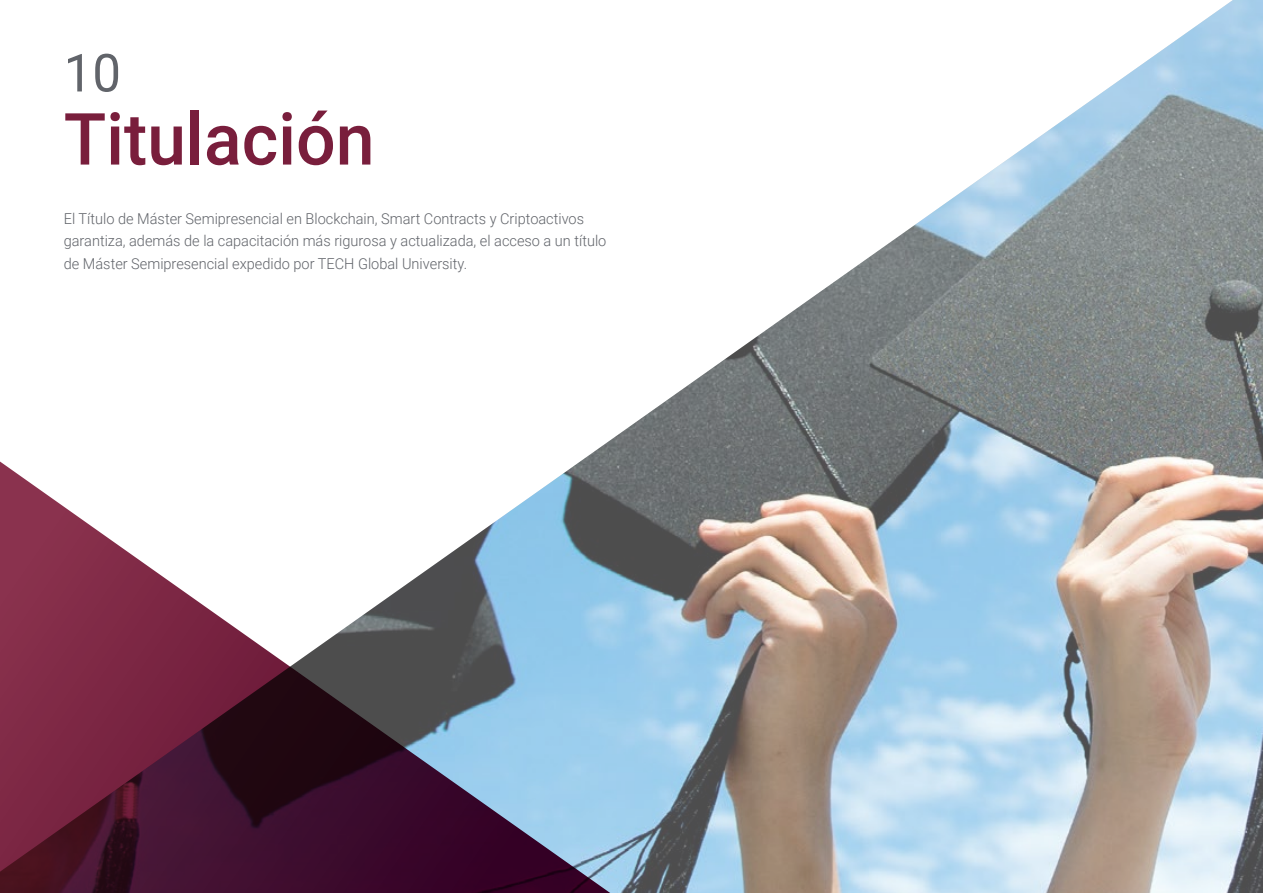
<style>
.page{position:relative;width:1263px;height:893px;background:#fff}
.page>*{position:absolute;margin:0;border:0;box-sizing:border-box;transform-origin:0 0}
.t1{font:500 72px "Roboto";color:#791e3c}
.t2{font:52.5px "Roboto";color:#61646a}
.t3{font:300 15px/22.5px "Roboto";color:#61646a}
</style>
<div class="page">
<img style="left:602px;top:0;width:661px;height:893px">
<svg style="left:0;top:446px;width:640px;height:447px"></svg>
<h2 class="t2" style="left:64px;top:36px;width:59px">10</h2>
<h1 class="t1" style="left:64px;top:89px;width:312px">Titulación</h1>
<p class="t3" style="left:64px;top:207px;width:544px">El Título de Máster Semipresencial en Blockchain, Smart Contracts y Criptoactivos garantiza, además de la capacitación más rigurosa y actualizada, el acceso a un título de Máster Semipresencial expedido por TECH Global University.</p>
</div>
